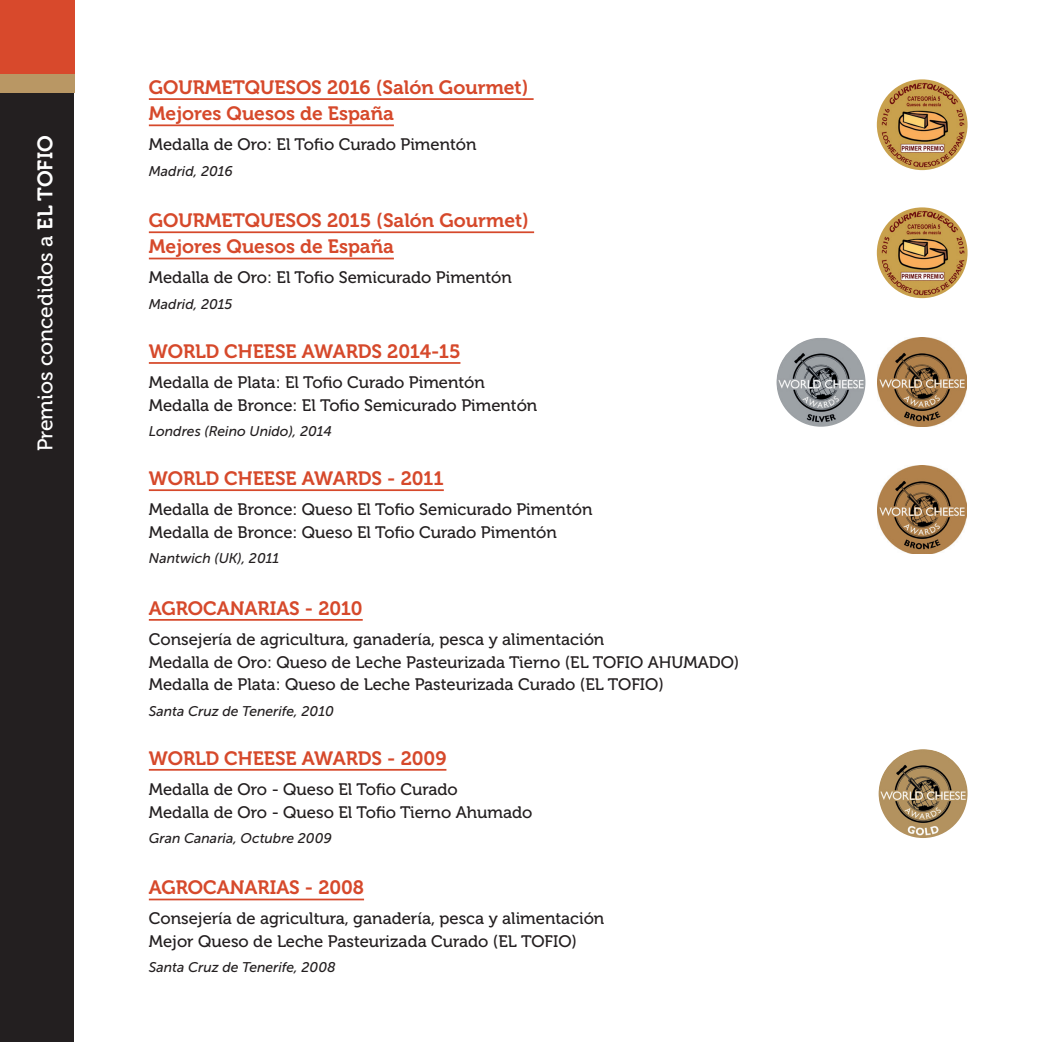
<style>
.page{position:relative;width:1042px;height:1042px;background:#fff}
.page>*{position:absolute;margin:0;border:0;box-sizing:border-box;transform-origin:0 0}
.t1{font:21px "Museo 500";color:#fff}
.t2{font:19.25px/26.2px "Museo 700";color:#d6492b}
.t3{font:16.62px/22.8px "Museo 500";color:#231f20}
.t4{font:italic 14px "Museo Sans 500";color:#231f20}
.s1{font-family:"Museo 700"}
</style>
<div class="page">
<div style="left:0;top:0;width:74px;height:1041px;background:#231f20"></div>
<div style="left:0;top:0;width:74px;height:74px;background:#d8492c"></div>
<div style="left:0;top:74px;width:74px;height:19px;background:#b99764"></div>
<hr style="left:149px;top:98px;width:384px;height:2px;background:#d6492b">
<hr style="left:149px;top:124px;width:245px;height:2px;background:#d6492b">
<hr style="left:149px;top:231px;width:385px;height:2px;background:#d6492b">
<hr style="left:149px;top:258px;width:245px;height:1px;background:#d6492b">
<hr style="left:149px;top:362px;width:311px;height:2px;background:#d6492b">
<hr style="left:149px;top:489px;width:295px;height:2px;background:#d6492b">
<hr style="left:149px;top:619px;width:214px;height:2px;background:#d6492b">
<hr style="left:149px;top:769px;width:297px;height:2px;background:#d6492b">
<hr style="left:149px;top:898px;width:215px;height:2px;background:#d6492b">
<img style="left:877px;top:79px;width:90px;height:91px;border-radius:45px">
<img style="left:776px;top:338px;width:89px;height:89px;border-radius:43px">
<img style="left:877px;top:338px;width:89px;height:88px">
<img style="left:877px;top:465px;width:89px;height:89px">
<img style="left:878px;top:749px;width:89px;height:89px;border-radius:43px">
<img style="left:877px;top:207px;width:90px;height:91px;border-radius:45px">
<p class="t1" style="left:34px;top:451px;width:317px;rotate:-90deg">Premios concedidos a <span class="s1">EL TOFIO</span></p>
<p class="t2" style="left:149px;top:74px;width:381px">GOURMETQUESOS 2016 (Salón Gourmet)<br>Mejores Quesos de España</p>
<p class="t3" style="left:149px;top:133px;width:329px">Medalla de Oro: El Tofio Curado Pimentón</p>
<p class="t4" style="left:149px;top:163px;width:86px">Madrid, 2016</p>
<p class="t2" style="left:149px;top:207px;width:382px">GOURMETQUESOS 2015 (Salón Gourmet)<br>Mejores Quesos de España</p>
<p class="t3" style="left:149px;top:267px;width:364px">Medalla de Oro: El Tofio Semicurado Pimentón</p>
<p class="t4" style="left:149px;top:296px;width:85px">Madrid, 2015</p>
<p class="t2" style="left:149px;top:338px;width:313px">WORLD CHEESE AWARDS 2014-15</p>
<p class="t3" style="left:149px;top:371px;width:390px">Medalla de Plata: El Tofio Curado Pimentón<br>Medalla de Bronce: El Tofio Semicurado Pimentón</p>
<p class="t4" style="left:149px;top:423px;width:185px">Londres (Reino Unido), 2014</p>
<p class="t2" style="left:149px;top:465px;width:296px">WORLD CHEESE AWARDS - 2011</p>
<p class="t3" style="left:149px;top:498px;width:445px">Medalla de Bronce: Queso El Tofio Semicurado Pimentón<br>Medalla de Bronce: Queso El Tofio Curado Pimentón</p>
<p class="t4" style="left:149px;top:550px;width:132px">Nantwich (UK), 2011</p>
<p class="t2" style="left:149px;top:595px;width:215px">AGROCANARIAS - 2010</p>
<p class="t3" style="left:149px;top:628px;width:592px">Consejería de agricultura, ganadería, pesca y alimentación<br>Medalla de Oro: Queso de Leche Pasteurizada Tierno (EL TOFIO AHUMADO)<br>Medalla de Plata: Queso de Leche Pasteurizada Curado (EL TOFIO)</p>
<p class="t4" style="left:149px;top:703px;width:187px">Santa Cruz de Tenerife, 2010</p>
<p class="t2" style="left:149px;top:745px;width:299px">WORLD CHEESE AWARDS - 2009</p>
<p class="t3" style="left:149px;top:778px;width:385px">Medalla de Oro - Queso El Tofio Curado<br>Medalla de Oro - Queso El Tofio Tierno Ahumado</p>
<p class="t4" style="left:149px;top:830px;width:185px">Gran Canaria, Octubre 2009</p>
<p class="t2" style="left:149px;top:875px;width:217px">AGROCANARIAS - 2008</p>
<p class="t3" style="left:149px;top:907px;width:457px">Consejería de agricultura, ganadería, pesca y alimentación<br>Mejor Queso de Leche Pasteurizada Curado (EL TOFIO)</p>
<p class="t4" style="left:149px;top:960px;width:188px">Santa Cruz de Tenerife, 2008</p>
</div>
